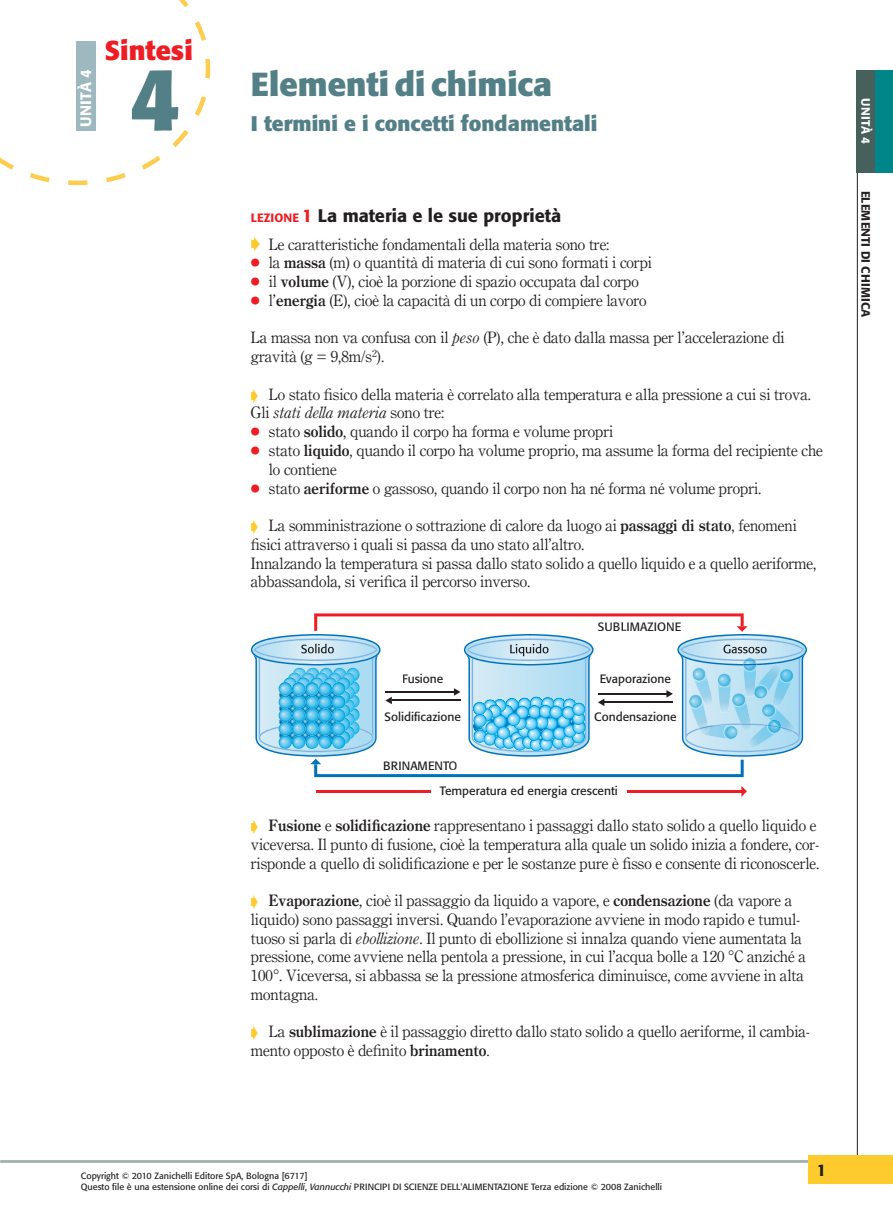
<style>
.page{position:relative;width:893px;height:1212px;background:#fff}
.page>*{position:absolute;margin:0;border:0;box-sizing:border-box;transform-origin:0 0}
.t1{font:700 87.9px "Formata";color:#537f87}
.t2{font:700 33px "Formata";color:#537f87}
.t3{font:700 27px "Formata";color:#ee1d23}
.t4{font:700 21px "Formata";color:#537f87}
.t5{font:500 18px "Formata";color:#231f20}
.t6{font:500 16.5px "Formata";color:#231f20}
.t7{font:15.75px/18.8px "Alfa Cent OS";color:#231f20}
.t8{font:italic 15.75px "Alfa Cen";color:#231f20}
.t9{font:500 15px "Formata";color:#fff}
.t10{font:12px "Formata";color:#231f20}
.t11{font:500 12px "Formata";color:#231f20}
.t12{font:500 12px "Formata";letter-spacing:.01em;color:#fff}
.t13{font:9px/10.5px "Formata";color:#231f20}
.s1{font-size:12px;color:#ee1d23}
.s2{color:#ee1d23}
.s3{font-family:"Universal Newswith Comm Pi";font-size:16.2px;color:#ee1d23}
.s4{font-family:"Alfa Cen";font-weight:700}
.s5{font-family:"Alfa Cen";font-style:italic}
.s6{font-family:"Alfa Cent OS";font-style:normal}
.s7{font-style:italic}
</style>
<div class="page">
<hr style="left:0;top:1160px;width:850px;height:3px;background:#a8b5af">
<hr style="left:857px;top:70px;width:1px;height:1099px;background:#231f20">
<div style="left:808px;top:1155px;width:85px;height:29px;background:#fecb2f"></div>
<div style="left:857px;top:70px;width:36px;height:102px;background:#48605c"></div>
<div style="left:875px;top:70px;width:18px;height:102px;background:#008689"></div>
<svg style="left:0;top:0;width:211px;height:186px"></svg>
<div style="left:76px;top:42px;width:20px;height:89px;background:#9db9bf"></div>
<hr style="left:316px;top:790px;width:114px;height:3px;background:#ee1d23">
<hr style="left:627px;top:790px;width:114px;height:3px;background:#ee1d23">
<svg style="left:741px;top:786px;width:6px;height:11px"></svg>
<svg style="left:251px;top:613px;width:556px;height:164px"></svg>
<p class="t9" style="left:77px;top:127px;width:59px;rotate:-90deg">unità 4</p>
<h3 class="t3" style="left:104px;top:33px;width:90px">Sintesi</h3>
<h1 class="t1" style="left:129px;top:44px;width:53px">4</h1>
<h2 class="t2" style="left:251px;top:64px;width:303px">Elementi di chimica</h2>
<h3 class="t4" style="left:251px;top:110px;width:348px">I termini e i concetti fondamentali</h3>
<p class="t5" style="left:251px;top:205px;width:312px"><span class="s1">lezione</span> <span class="s2">1</span> La materia e le sue proprietà</p>
<p class="t7" style="left:269px;top:234px;width:342px">Le caratteristiche fondamentali della materia sono tre:</p>
<p class="t7" style="left:251px;top:253px;width:403px"><span class="s3">●</span> la <span class="s4">massa</span> (m) o quantità di materia di cui sono formati i corpi</p>
<p class="t7" style="left:251px;top:272px;width:389px"><span class="s3">●</span> il <span class="s4">volume</span> (V), cioè la porzione di spazio occupata dal corpo</p>
<p class="t7" style="left:251px;top:291px;width:397px"><span class="s3">●</span> l’<span class="s4">energia</span> (E), cioè la capacità di un corpo di compiere lavoro</p>
<p class="t7" style="left:251px;top:328px;width:535px">La massa non va confusa con il <span class="s5">peso</span> (P), che è dato dalla massa per l’accelerazione di gravità (g = 9,8m/s<sup>2</sup>).</p>
<p class="t7" style="left:269px;top:384px;width:544px">Lo stato fisico della materia è correlato alla temperatura e alla pressione a cui si trova.</p>
<p class="t8" style="left:251px;top:403px;width:195px"><span class="s6">Gli</span> stati della materia <span class="s6">sono tre:</span></p>
<p class="t7" style="left:251px;top:422px;width:364px"><span class="s3">●</span> stato <span class="s4">solido</span>, quando il corpo ha forma e volume propri</p>
<p class="t7" style="left:269px;top:441px;width:555px;text-indent:-18px"><span class="s3">●</span> stato <span class="s4">liquido</span>, quando il corpo ha volume proprio, ma assume la forma del recipiente che lo contiene</p>
<p class="t7" style="left:251px;top:478px;width:512px"><span class="s3">●</span> stato <span class="s4">aeriforme</span> o gassoso, quando il corpo non ha né forma né volume propri.</p>
<p class="t7" style="left:251px;top:516px;width:567px;text-indent:18px">La somministrazione o sottrazione di calore da luogo ai <span class="s4">passaggi di stato</span>, fenomeni fisici attraverso i quali si passa da uno stato all’altro.<br>Innalzando la temperatura si passa dallo stato solido a quello liquido e a quello aeriforme, abbassandola, si verifica il percorso inverso.</p>
<p class="t10" style="left:598px;top:619px;width:85px">SUB IMAZIONE</p>
<p class="t10" style="left:402px;top:671px;width:43px">Fusione</p>
<p class="t10" style="left:385px;top:709px;width:78px">Solidificazione</p>
<p class="t10" style="left:594px;top:709px;width:84px">Condensazione</p>
<p class="t10" style="left:600px;top:671px;width:73px">Evaporazione</p>
<p class="t10" style="left:383px;top:758px;width:76px">BRINAMENTO</p>
<p class="t10" style="left:440px;top:783px;width:179px">Temperatura ed energia crescenti</p>
<p class="t7" style="left:251px;top:816px;width:570px;text-indent:18px"><span class="s4">Fusione</span> e <span class="s4">solidificazione</span> rappresentano i passaggi dallo stato solido a quello liquido e viceversa. Il punto di fusione, cioè la temperatura alla quale un solido inizia a fondere, cor&shy;risponde a quello di solidificazione e per le sostanze pure è fisso e consente di riconoscerle.</p>
<p class="t7" style="left:251px;top:891px;width:556px;text-indent:18px"><span class="s4">Evaporazione</span>, cioè il passaggio da liquido a vapore, e <span class="s4">condensazione</span> (da vapore a liquido) sono passaggi inversi. Quando l’evaporazione avviene in modo rapido e tumul&shy;tuoso si parla di <span class="s5">ebollizione</span>. Il punto di ebollizione si innalza quando viene aumentata la pressione, come avviene nella pentola a pressione, in cui l’acqua bolle a 120 °C anziché a 100°. Viceversa, si abbassa se la pressione atmosferica diminuisce, come avviene in alta montagna.</p>
<p class="t7" style="left:251px;top:1022px;width:561px;text-indent:18px">La <span class="s4">sublimazione</span> è il passaggio diretto dallo stato solido a quello aeriforme, il cambia&shy;mento opposto è definito <span class="s4">brinamento</span>.</p>
<p class="t12" style="left:873px;top:98px;width:48px;rotate:90deg">UNITà 4</p>
<p class="t11" style="left:873px;top:190px;width:128px;rotate:90deg">elementi di chimica</p>
<p class="t13" style="left:81px;top:1170px;width:583px">Copyright © 2010 Zanichelli Editore SpA, Bologna [6717]<br>Questo file è una estensione online dei corsi di <span class="s7">Cappelli</span>, <span class="s7">Vannucchi</span> Principi di scienze dell'alimentazione Terza edizione © 2008 Zanichelli</p>
<p class="t6" style="left:817px;top:1160px;width:11px">1</p>
</div>
